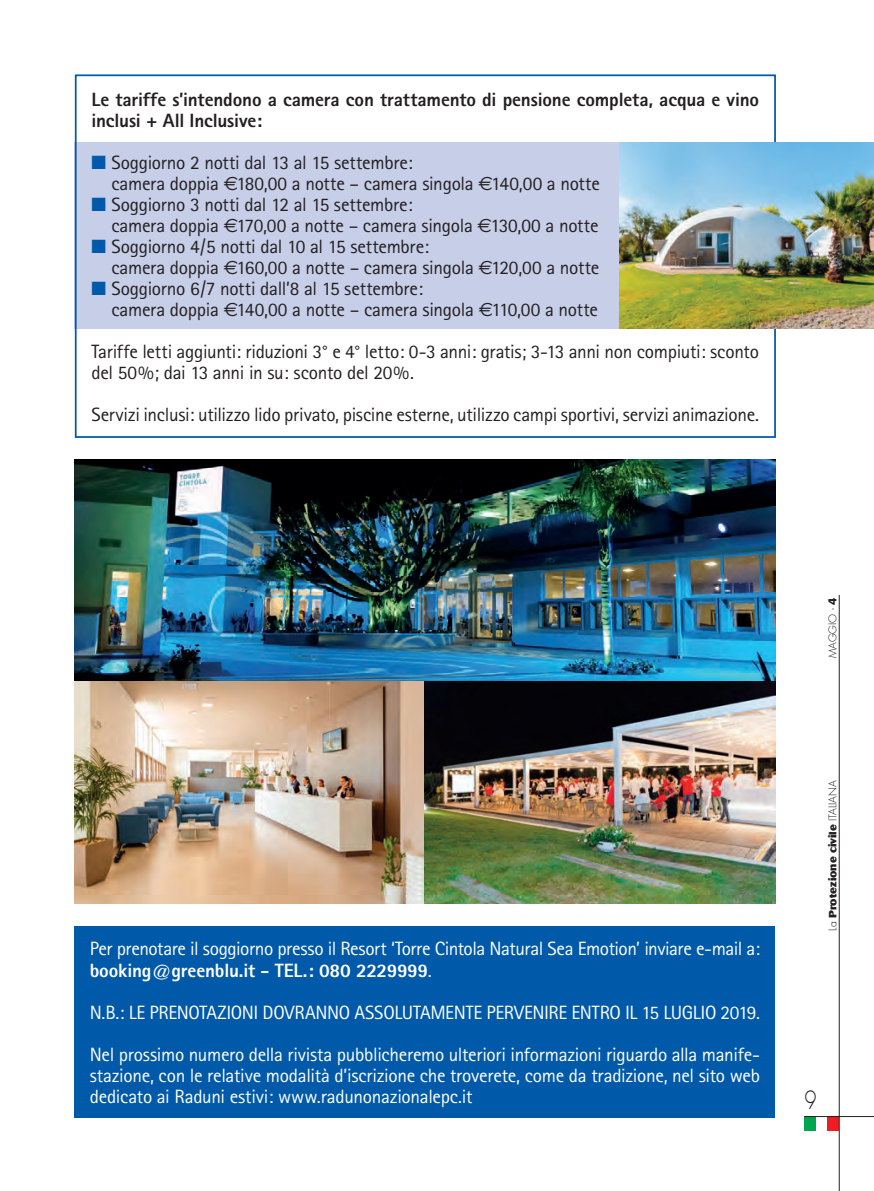
<style>
.page{position:relative;width:874px;height:1191px;background:#fff}
.page>*{position:absolute;margin:0;border:0;box-sizing:border-box;transform-origin:0 0}
.t1{font:300 24.5px "Futura";color:#231f20;scale:.8 1}
.t2{font:19.25px/21px "Rotis Sans Serif";letter-spacing:-.015em;color:#231f20}
.t3{font:19.25px/21px "Rotis Sans Serif";letter-spacing:-.02em;color:#fff}
.t4{font:800 19.25px/21px "Rotis Sans Serif";letter-spacing:-.01em;color:#231f20}
.t5{font:800 10.5px "Cosmos";color:#231f20}
.t6{font:300 10.5px "Futura";color:#231f20}
.s1{color:#0159a9}
.s2{font-family:"Euro Sans"}
.s3{font-weight:700}
.s4{font-weight:800}
.s5{font-family:"Futura";font-weight:300}
</style>
<div class="page">
<svg style="left:815px;top:1117px;width:12px;height:14px"></svg>
<div style="left:804px;top:1116px;width:11px;height:15px;background:#00a54f"></div>
<div style="left:827px;top:1116px;width:11px;height:15px;background:#ee1d23"></div>
<hr style="left:804px;top:1116px;width:69px;height:1px;background:#231f20">
<hr style="left:838px;top:595px;width:1px;height:596px;background:#231f20">
<div style="left:75px;top:143px;width:699px;height:186px;background:#c7cee8"></div>
<div style="left:75px;top:74px;width:700px;height:364px;border:2px solid #0159a9"></div>
<div style="left:75px;top:926px;width:699px;height:191px;background:#0159a9"></div>
<img style="left:75px;top:460px;width:699px;height:443px">
<img style="left:619px;top:143px;width:254px;height:186px">
<p class="t4" style="left:91px;top:89px;width:668px">Le tariffe s’intendono a camera con trattamento di pensione completa, acqua e vino inclusi + All Inclusive:</p>
<p class="t2" style="left:111px;top:152px;width:490px;text-indent:-20px"><span class="s1">■</span> Soggiorno 2 notti dal 13 al 15 settembre:<br>camera doppia <span class="s2">€</span>180,00 a notte – camera singola <span class="s2">€</span>140,00 a notte</p>
<p class="t2" style="left:111px;top:194px;width:488px;text-indent:-20px"><span class="s1">■</span> Soggiorno 3 notti dal 12 al 15 settembre:<br>camera doppia <span class="s2">€</span>170,00 a notte – camera singola <span class="s2">€</span>130,00 a notte</p>
<p class="t2" style="left:111px;top:236px;width:489px;text-indent:-20px"><span class="s1">■</span> Soggiorno 4/5 notti dal 10 al 15 settembre:<br>camera doppia <span class="s2">€</span>160,00 a notte – camera singola <span class="s2">€</span>120,00 a notte</p>
<p class="t2" style="left:111px;top:278px;width:488px;text-indent:-20px"><span class="s1">■</span> Soggiorno 6/7 notti dall’8 al 15 settembre:<br>camera doppia <span class="s2">€</span>140,00 a notte – camera singola <span class="s2">€</span>110,00 a notte</p>
<p class="t2" style="left:91px;top:341px;width:668px">Tariffe letti aggiunti: riduzioni 3° e 4° letto: 0-3 anni: gratis; 3-13 anni non compiuti: sconto del 50%; dai 13 anni in su: sconto del 20%.</p>
<p class="t2" style="left:91px;top:404px;width:668px">Servizi inclusi: utilizzo lido privato, piscine esterne, utilizzo campi sportivi, servizi animazione.</p>
<p class="t6" style="left:825px;top:658px;width:62px;rotate:-90deg">MAGGIO - <span class="s3">4</span></p>
<p class="t3" style="left:90px;top:938px;width:671px">Per prenotare il soggiorno presso il Resort ‘Torre Cintola Natural Sea Emotion’ inviare e-mail a: <span class="s4">booking@greenblu.it - TEL.: 080 2229999</span>.</p>
<p class="t3" style="left:90px;top:990px;width:671px;line-height:42px">N.B.: LE PRENOTAZIONI DOVRANNO ASSOLUTAMENTE PERVENIRE ENTRO IL 15 LUGLIO 2019.<br>Nel prossimo numero della rivista pubblicheremo ulteriori informazioni riguardo alla manife-</p>
<p class="t3" style="left:90px;top:1064px;width:671px">stazione, con le relative modalità d’iscrizione che troverete, come da tradizione, nel sito web dedicato ai Raduni estivi: www.radunonazionalepc.it</p>
<p class="t5" style="left:826px;top:930px;width:152px;rotate:-90deg"><span class="s5">La</span> Protezione civile <span class="s5">ITALIANA</span></p>
<p class="t1" style="left:804px;top:1084px;width:17px">9</p>
</div>
